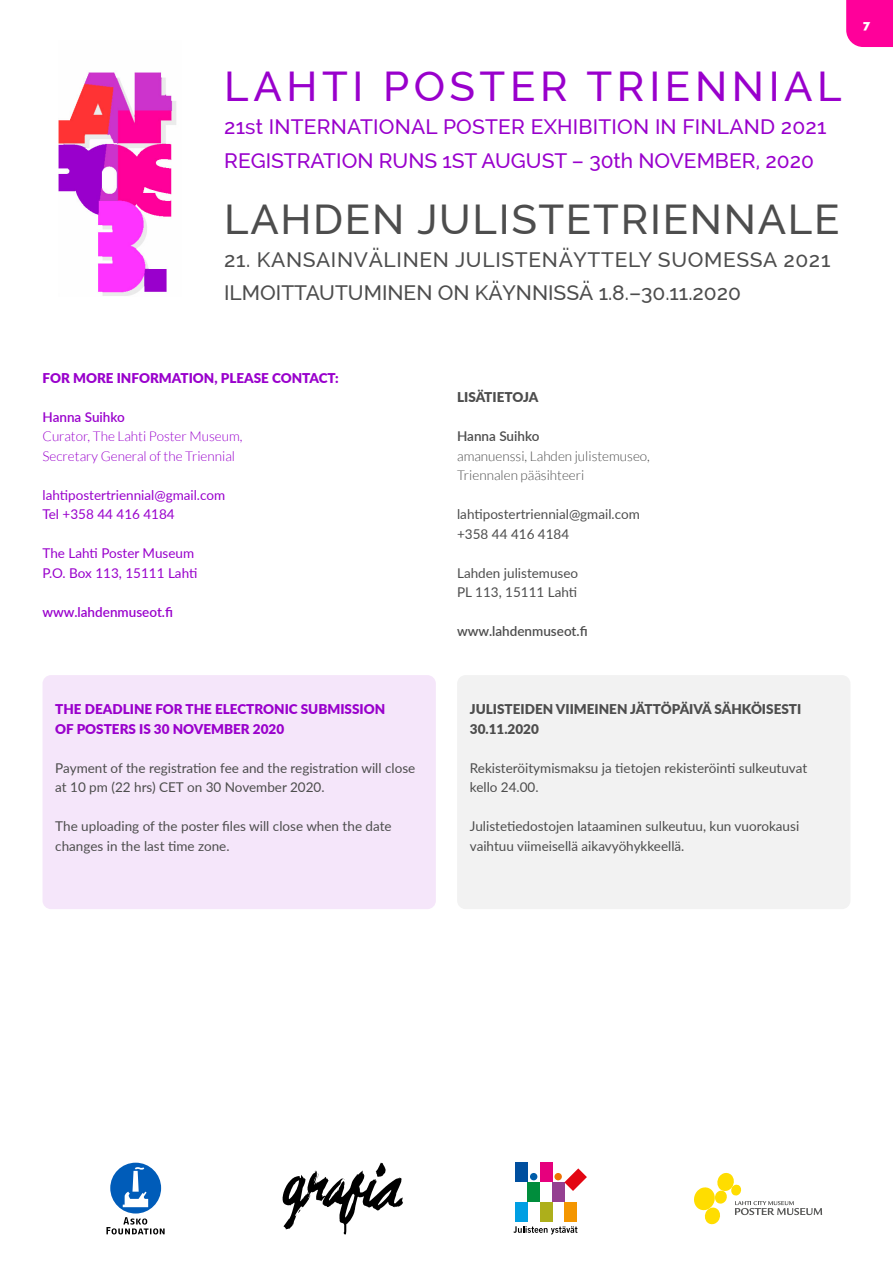
<style>
.page{position:relative;width:893px;height:1263px;background:#fff}
.page>*{position:absolute;margin:0;border:0;box-sizing:border-box;transform-origin:0 0}
.t1{font:500 41.85px "Raleway";letter-spacing:.04em;color:#4d4d4d}
.t2{font:500 41.85px "Raleway";letter-spacing:.11em;color:#90c}
.t3{font:500 21px/33.2px "Raleway";letter-spacing:.01em;color:#90c}
.t4{font:500 21px/33.2px "Raleway";letter-spacing:.025em;color:#4d4d4d}
.P_FIN_oletus{font:13.5px/19.5px "Lato";color:#4d4d4d}
.P_ENG_oletus__Purppu{font:13.5px "Lato";color:#90c}
.H2_FIN{font:900 13.5px "Lato";color:#90c}
.P_ENG_oletus__Purppu-2{font:300 13.5px "Lato";color:#90c}
.P_FIN_oletus-2{font:900 13.5px/19.5px "Lato";color:#4d4d4d}
.P_FIN_oletus-3{font:300 13.5px "Lato";color:#4d4d4d}
.H2_ENG{font:900 13.5px "Lato";color:#90c}
.P_ENG_oletus__Purppu-3{font:600 13.5px "Lato";color:#90c}
.P_FIN_oletus-4{font:600 13.5px "Lato";color:#4d4d4d}
.H2_FIN-2{font:900 13.5px "Lato";letter-spacing:-.005em;color:#4d4d4d}
.t5{font:800 12px "Raleway";color:#fff}
</style>
<div class="page">
<div style="left:846px;top:0;width:47px;height:47px;background:#ff009a"></div>
<img style="left:58px;top:72px;width:118px;height:224px">
<svg style="left:106px;top:1217px;width:59px;height:17px"></svg>
<div style="left:110px;top:1163px;width:51px;height:50px;background:#005cb9;border-radius:50%"></div>
<svg style="left:123px;top:1167px;width:25px;height:40px"></svg>
<svg style="left:283px;top:1163px;width:120px;height:71px"></svg>
<div style="left:515px;top:1163px;width:13px;height:19px;background:#004f9f"></div>
<div style="left:528px;top:1182px;width:12px;height:20px;background:#008d3c"></div>
<div style="left:540px;top:1202px;width:12px;height:19px;background:#adaf1b"></div>
<div style="left:540px;top:1163px;width:12px;height:19px;background:#e6007d"></div>
<div style="left:530px;top:1173px;width:7px;height:7px;background:#005da9;border-radius:50%"></div>
<div style="left:564px;top:1202px;width:13px;height:19px;background:#f49600"></div>
<div style="left:552px;top:1182px;width:12px;height:20px;background:#954091"></div>
<div style="left:554px;top:1173px;width:8px;height:7px;background:#ee7203;border-radius:50%"></div>
<svg style="left:564px;top:1168px;width:23px;height:23px"></svg>
<div style="left:515px;top:1202px;width:13px;height:19px;background:#009fe3"></div>
<svg style="left:513px;top:1226px;width:64px;height:8px"></svg>
<svg style="left:694px;top:1172px;width:128px;height:52px"></svg>
<div style="left:43px;top:675px;width:393px;height:234px;background:#f5e6fa;border-radius:9px"></div>
<div style="left:457px;top:675px;width:393px;height:234px;background:#f2f2f2;border-radius:9px"></div>
<h1 class="t2" style="left:224px;top:62px;width:619px">LAHTI POSTER TRIENNIAL</h1>
<h2 class="t3" style="left:224px;top:110px;width:604px">21st INTERNATIONAL POSTER EXHIBITION IN FINLAND 2021<br>REGISTRATION RUNS 1ST AUGUST – 30th NOVEMBER, 2020</h2>
<h1 class="t1" style="left:224px;top:195px;width:617px">LAHDEN JULISTETRIENNALE</h1>
<h2 class="t4" style="left:224px;top:243px;width:608px">21. KANSAINVÄLINEN JULISTENÄYTTELY SUOMESSA 2021<br>ILMOITTAUTUMINEN ON KÄYNNISSÄ 1.8.–30.11.2020</h2>
<p class="t5" style="left:863px;top:18px;width:9px">7</p>
<p class="H2_ENG" style="left:43px;top:367px;width:298px">FOR MORE INFORMATION, PLEASE CONTACT:</p>
<p class="P_ENG_oletus__Purppu-3" style="left:43px;top:407px;width:84px">Hanna Suihko</p>
<p class="P_ENG_oletus__Purppu-2" style="left:43px;top:429px;width:201px">Curator, The Lahti Poster Museum,</p>
<p class="P_ENG_oletus__Purppu-2" style="left:43px;top:448px;width:194px">Secretary General of the Triennial</p>
<p class="P_ENG_oletus__Purppu" style="left:43px;top:485px;width:184px">lahtipostertriennial@gmail.com</p>
<p class="P_ENG_oletus__Purppu" style="left:43px;top:504px;width:134px">Tel +358 44 416 4184</p>
<p class="P_ENG_oletus__Purppu" style="left:43px;top:543px;width:153px">The Lahti Poster Museum</p>
<p class="P_ENG_oletus__Purppu" style="left:43px;top:563px;width:156px">P.O. Box 113, 15111 Lahti</p>
<p class="P_ENG_oletus__Purppu-3" style="left:43px;top:602px;width:132px">www.lahdenmuseot.fi</p>
<p class="H2_FIN" style="left:55px;top:699px;width:331px">THE DEADLINE FOR THE ELECTRONIC SUBMISSION</p>
<p class="H2_FIN" style="left:55px;top:718px;width:230px">OF POSTERS IS 30 NOVEMBER 2020</p>
<p class="P_FIN_oletus" style="left:55px;top:757px;width:362px">Payment of the registration fee and the registration will close at 10 pm (22 hrs) CET on 30 November 2020.</p>
<p class="P_FIN_oletus" style="left:55px;top:816px;width:338px">The uploading of the poster files will close when the date changes in the last time zone.</p>
<p class="H2_FIN-2" style="left:457px;top:387px;width:83px">LISÄTIETOJA</p>
<p class="P_FIN_oletus-4" style="left:457px;top:426px;width:84px">Hanna Suihko</p>
<p class="P_FIN_oletus-3" style="left:457px;top:448px;width:194px">amanuenssi, Lahden julistemuseo,</p>
<p class="P_FIN_oletus-3" style="left:457px;top:468px;width:129px">Triennalen pääsihteeri</p>
<p class="P_FIN_oletus" style="left:457px;top:504px;width:184px">lahtipostertriennial@gmail.com</p>
<p class="P_FIN_oletus" style="left:457px;top:523px;width:114px">+358 44 416 4184</p>
<p class="P_FIN_oletus" style="left:457px;top:562px;width:123px">Lahden julistemuseo</p>
<p class="P_FIN_oletus" style="left:457px;top:582px;width:122px">PL 113, 15111 Lahti</p>
<p class="P_FIN_oletus-4" style="left:457px;top:621px;width:132px">www.lahdenmuseot.fi</p>
<p class="P_FIN_oletus-2" style="left:470px;top:699px;width:333px">JULISTEIDEN VIIMEINEN JÄTTÖPÄIVÄ SÄHKÖISESTI<br>30.11.2020</p>
<p class="P_FIN_oletus" style="left:470px;top:757px;width:339px">Rekisteröitymismaksu ja tietojen rekisteröinti sulkeutuvat kello 24.00.</p>
<p class="P_FIN_oletus" style="left:470px;top:816px;width:331px">Julistetiedostojen lataaminen sulkeutuu, kun vuorokausi vaihtuu viimeisellä aikavyöhykkeellä.</p>
</div>
